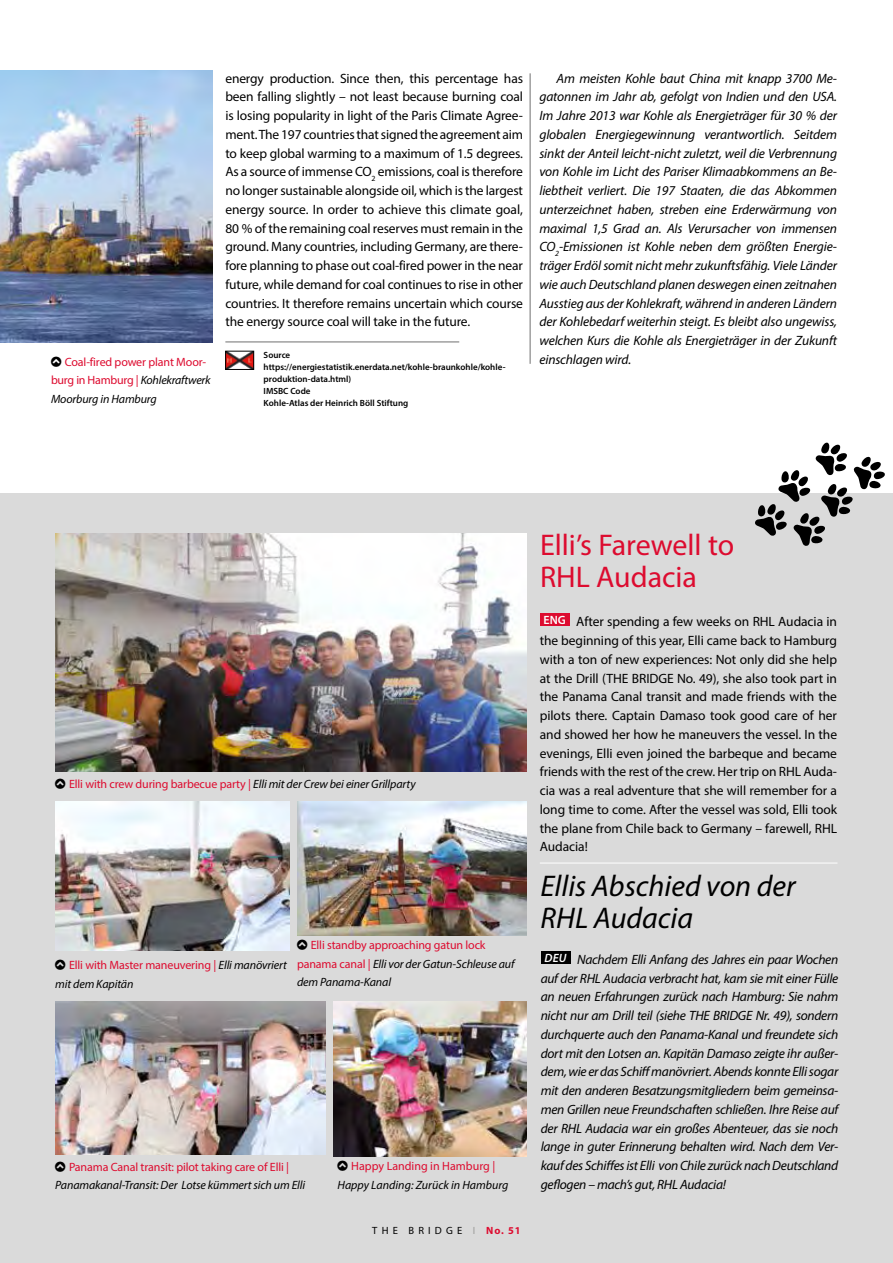
<style>
.page{position:relative;width:893px;height:1263px;background:#fff}
.page>*{position:absolute;margin:0;border:0;box-sizing:border-box;transform-origin:0 0}
.t1{font:italic 30px/31.5px "Myriad Pro";color:#000}
.t2{font:30px/31.5px "Myriad Pro";color:#dd0b2f}
.t3{font:italic 13.5px/18.8px "Myriad Pro";letter-spacing:-.02em;color:#000;text-align:justify}
.t4{font:13.5px/18.8px "Myriad Pro";letter-spacing:-.01em;color:#000;text-align:justify}
.t5{font:12px/18.8px "Myriad Pro";letter-spacing:-.01em;color:#dd0b2f}
.t6{font:italic 12px/18.8px "Myriad Pro";letter-spacing:-.01em;color:#000}
.t7{font:10.5px "Myriad Pro";letter-spacing:.4em;color:#000}
.t8{font:600 9px/12px "Myriad Pro";color:#000}
.s1{font-style:italic;color:#000}
.s2{font-style:normal;color:#dd0b2f}
.s3{color:#9d9d9c}
.s4{font-weight:700;color:#dd0b2f}
.s5{font-weight:600;font-size:12px;color:#fff}
</style>
<div class="page">
<div style="left:0;top:493px;width:893px;height:770px;background:#dadada"></div>
<hr style="left:540px;top:863px;width:297px;height:1px;background:#fff">
<img style="left:0;top:70px;width:213px;height:272px">
<svg style="left:755px;top:442px;width:130px;height:104px"></svg>
<div style="left:540px;top:614px;width:30px;height:12px;background:#dd0b2f"></div>
<div style="left:541px;top:951px;width:29px;height:13px;background:#000"></div>
<img style="left:297px;top:802px;width:229px;height:133px">
<img style="left:55px;top:533px;width:471px;height:238px">
<img style="left:55px;top:802px;width:234px;height:148px">
<img style="left:55px;top:1001px;width:271px;height:153px">
<img style="left:334px;top:1001px;width:192px;height:156px">
<hr style="left:225px;top:342px;width:234px;height:1px;background:#706f6f">
<img style="left:227px;top:353px;width:25px;height:15px">
<div style="left:225px;top:351px;width:29px;height:19px;border:1px solid #000"></div>
<hr style="left:530px;top:73px;width:1px;height:291px;background:#706f6f">
<p class="t5" style="left:51px;top:352px;width:161px;text-indent:14px">Coal-fired power plant Moor&shy;burg in Hamburg | <span class="s1">Kohlekraftwerk<br>Moorburg in Hamburg</span></p>
<p class="t4" style="left:225px;top:68px;width:299px">energy production. Since then, this percentage has been falling slightly – not least because burning coal is losing popularity in light of the Paris Climate Agree&shy;ment. The 197 countries that signed the agreement aim to keep global warming to a maximum of 1.5 degrees.<br>As a source of immense CO<sub>2</sub> emissions, coal is therefore no longer sustainable alongside oil, which is the largest energy source. In order to achieve this climate goal, 80 % of the remaining coal reserves must remain in the ground. Many countries, including Germany, are there&shy;fore planning to phase out coal-fired power in the near future, while demand for coal continues to rise in other countries. It therefore remains uncertain which course the energy source coal will take in the future.</p>
<p class="t3" style="left:539px;top:68px;width:299px;text-indent:17px">Am meisten Kohle baut China mit knapp 3700 Me&shy;gatonnen im Jahr ab, gefolgt von Indien und den USA.<br>Im Jahre 2013 war Kohle als Energieträger für 30 % der globalen Energiegewinnung verantwortlich. Seitdem sinkt der Anteil leicht-nicht zuletzt, weil die Verbrennung von Kohle im Licht des Pariser Klimaabkommens an Be&shy;liebtheit verliert. Die 197 Staaten, die das Abkommen unterzeichnet haben, streben eine Erderwärmung von maximal 1,5 Grad an. Als Verursacher von immensen CO<sub>2</sub>-Emissionen ist Kohle neben dem größten Energie&shy;träger Erdöl somit nicht mehr zukunftsfähig. Viele Länder wie auch Deutschland planen deswegen einen zeitnahen Ausstieg aus der Kohlekraft, während in anderen Ländern der Kohlebedarf weiterhin steigt. Es bleibt also ungewiss, welchen Kurs die Kohle als Energieträger in der Zukunft einschlagen wird.</p>
<p class="t8" style="left:264px;top:348px;width:243px">Source https://energiestatistik.enerdata.net/kohle-braunkohle/kohle&shy;produktion-data.html)<br>IMSBC Code<br>Kohle-Atlas der Heinrich Böll Stiftung</p>
<p class="t5" style="left:69px;top:774px;width:348px">Elli with crew during barbecue party | <span class="s1">Elli mit der Crew bei einer Grillparty</span></p>
<p class="t6" style="left:55px;top:955px;width:233px;text-indent:14px"><span class="s2">Elli with Master maneuvering |</span> Elli manövriert mit dem Kapitän</p>
<p class="t5" style="left:297px;top:935px;width:219px;text-indent:14px">Elli standby approaching gatun lock panama canal | <span class="s1">Elli vor der Gatun-Schleuse auf dem Panama-Kanal</span></p>
<p class="t5" style="left:69px;top:1157px;width:222px">Panama Canal transit: pilot taking care of Elli |</p>
<p class="t6" style="left:55px;top:1176px;width:251px">Panamakanal-Transit: Der Lotse kümmert sich um Elli</p>
<p class="t5" style="left:351px;top:1157px;width:145px">Happy Landing in Hamburg |</p>
<p class="t6" style="left:338px;top:1175px;width:173px">Happy Landing: Zurück in Hamburg</p>
<p class="t7" style="left:372px;top:1224px;width:150px">THE BRIDGE <span class="s3">I</span> <span class="s4">No. 51</span></p>
<h1 class="t2" style="left:540px;top:529px;width:196px">Elli’s Farewell to<br>RHL Audacia</h1>
<p class="t4" style="left:540px;top:612px;width:299px"><span class="s5">ENG</span> After spending a few weeks on RHL Audacia in the beginning of this year, Elli came back to Hamburg with a ton of new experiences: Not only did she help at the Drill (THE BRIDGE No. 49), she also took part in the Panama Canal transit and made friends with the pilots there. Captain Damaso took good care of her and showed her how he maneuvers the vessel. In the evenings, Elli even joined the barbeque and became friends with the rest of the crew. Her trip on RHL Auda&shy;cia was a real adventure that she will remember for a long time to come. After the vessel was sold, Elli took the plane from Chile back to Germany – farewell, RHL Audacia!</p>
<h1 class="t1" style="left:540px;top:870px;width:257px">Ellis Abschied von der<br>RHL Audacia</h1>
<p class="t3" style="left:541px;top:950px;width:299px"><span class="s5">DEU</span> Nachdem Elli Anfang des Jahres ein paar Wochen auf der RHL Audacia verbracht hat, kam sie mit einer Fülle an neuen Erfahrungen zurück nach Hamburg: Sie nahm nicht nur am Drill teil (siehe THE BRIDGE Nr. 49), sondern durchquerte auch den Panama-Kanal und freundete sich dort mit den Lotsen an. Kapitän Damaso zeigte ihr außer&shy;dem, wie er das Schiff manövriert. Abends konnte Elli sogar mit den anderen Besatzungsmitgliedern beim gemeinsa&shy;men Grillen neue Freundschaften schließen. Ihre Reise auf der RHL Audacia war ein großes Abenteuer, das sie noch lange in guter Erinnerung behalten wird. Nach dem Ver&shy;kauf des Schiffes ist Elli von Chile zurück nach Deutschland geflogen – mach’s gut, RHL Audacia!</p>
</div>
